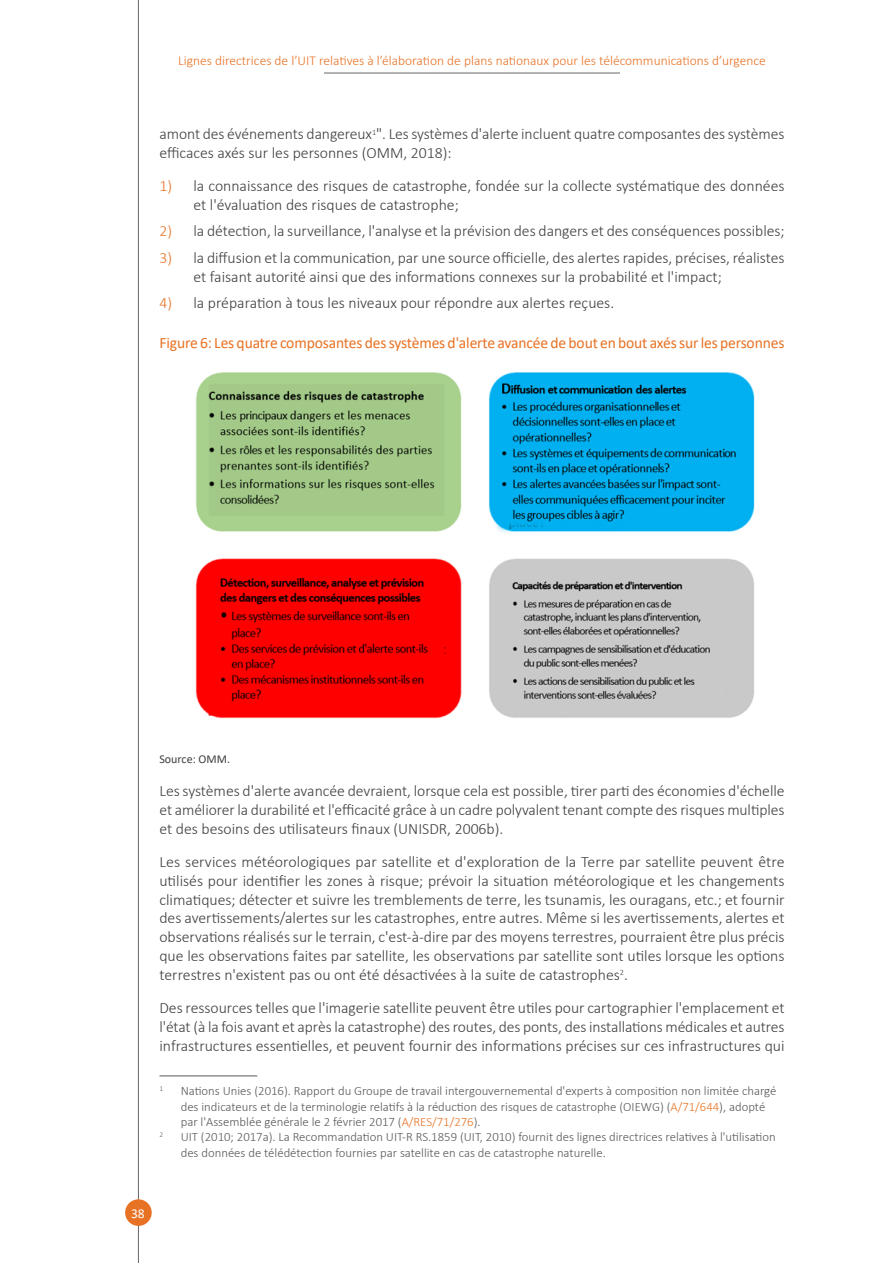
<style>
.page{position:relative;width:893px;height:1263px;background:#fff}
.page>*{position:absolute;margin:0;border:0;box-sizing:border-box;transform-origin:0 0}
.Bullet_list_1{font:300 15.75px/18.9px "Calibri";color:#3e3e3f}
.Figure_title{font:15.75px "Calibri";letter-spacing:-.01em;color:#e87224}
.t1{font:300 13.5px "Calibri";color:#e87224}
.t2{font:13.5px "Calibri";color:#fff}
.Footnote_Text{font:300 12.75px/15.3px "Calibri";color:#57585a}
.Source_text{font:12px "Calibri";color:#3e3e3f}
.Footnote_Text-2{font:300 7.5px "Calibri";color:#57585a}
.s1{color:#e87224}
</style>
<div class="page">
<hr style="left:138px;top:0;width:1px;height:1263px;background:#67676a">
<hr style="left:324px;top:73px;width:296px;height:1px;background:#67676a">
<div style="left:125px;top:1199px;width:27px;height:27px;background:#e87224;border-radius:50%"></div>
<img style="left:195px;top:372px;width:560px;height:347px">
<hr style="left:159px;top:1076px;width:98px;height:1px;background:#57585a">
<p class="t1" style="left:178px;top:53px;width:589px">Lignes directrices de l’UIT relatives à l’élaboration de plans nationaux pour les télécommunications d’urgence</p>
<p class="Bullet_list_1" style="left:159px;top:125px;width:627px">amont des événements dangereux<sup>1</sup>". Les systèmes d'alerte incluent quatre composantes des systèmes efficaces axés sur les personnes (OMM, 2018):</p>
<p class="Bullet_list_1" style="left:193px;top:177px;width:593px;text-indent:-34px"><span class="s1">1)</span> la connaissance des risques de catastrophe, fondée sur la collecte systématique des données et l'évaluation des risques de catastrophe;</p>
<p class="Bullet_list_1" style="left:159px;top:222px;width:627px"><span class="s1">2)</span> la détection, la surveillance, l'analyse et la prévision des dangers et des conséquences possibles;</p>
<p class="Bullet_list_1" style="left:193px;top:248px;width:593px;text-indent:-34px"><span class="s1">3)</span> la diffusion et la communication, par une source officielle, des alertes rapides, précises, réalistes et faisant autorité ainsi que des informations connexes sur la probabilité et l'impact;</p>
<p class="Bullet_list_1" style="left:159px;top:293px;width:456px"><span class="s1">4)</span> la préparation à tous les niveaux pour répondre aux alertes reçues.</p>
<p class="Figure_title" style="left:159px;top:332px;width:626px">Figure 6: Les quatre composantes des systèmes d'alerte avancée de bout en bout axés sur les personnes</p>
<p class="Source_text" style="left:159px;top:750px;width:72px">Source: OMM.</p>
<p class="Bullet_list_1" style="left:159px;top:781px;width:627px;text-align:justify">Les systèmes d'alerte avancée devraient, lorsque cela est possible, tirer parti des économies d'échelle et améliorer la durabilité et l'efficacité grâce à un cadre polyvalent tenant compte des risques multiples et des besoins des utilisateurs finaux (UNISDR, 2006b).</p>
<p class="Bullet_list_1" style="left:159px;top:852px;width:627px;text-align:justify">Les services météorologiques par satellite et d'exploration de la Terre par satellite peuvent être utilisés pour identifier les zones à risque; prévoir la situation météorologique et les changements climatiques; détecter et suivre les tremblements de terre, les tsunamis, les ouragans, etc.; et fournir des avertissements/alertes sur les catastrophes, entre autres. Même si les avertissements, alertes et observations réalisés sur le terrain, c'est-à-dire par des moyens terrestres, pourraient être plus précis que les observations faites par satellite, les observations par satellite sont utiles lorsque les options terrestres n'existent pas ou ont été désactivées à la suite de catastrophes<sup>2</sup>.</p>
<p class="Bullet_list_1" style="left:159px;top:998px;width:627px;text-align:justify">Des ressources telles que l'imagerie satellite peuvent être utiles pour cartographier l'emplacement et l'état (à la fois avant et après la catastrophe) des routes, des ponts, des installations médicales et autres infrastructures essentielles, et peuvent fournir des informations précises sur ces infrastructures qui</p>
<p class="Footnote_Text-2" style="left:159px;top:1084px;width:5px">1</p>
<p class="Footnote_Text" style="left:181px;top:1083px;width:597px">Nations Unies (2016). Rapport du Groupe de travail intergouvernemental d'experts à composition non limitée chargé des indicateurs et de la terminologie relatifs à la réduction des risques de catastrophe (OIEWG) (<span class="s1">A/71/644</span>), adopté par l'Assemblée générale le 2 février 2017 (<span class="s1">A/RES/71/276</span>).</p>
<p class="Footnote_Text-2" style="left:159px;top:1130px;width:5px">2</p>
<p class="Footnote_Text" style="left:181px;top:1129px;width:596px">UIT (2010; 2017a). La Recommandation UIT-R RS.1859 (UIT, 2010) fournit des lignes directrices relatives à l'utilisation des données de télédétection fournies par satellite en cas de catastrophe naturelle.</p>
<p class="t2" style="left:131px;top:1204px;width:15px">38</p>
</div>
